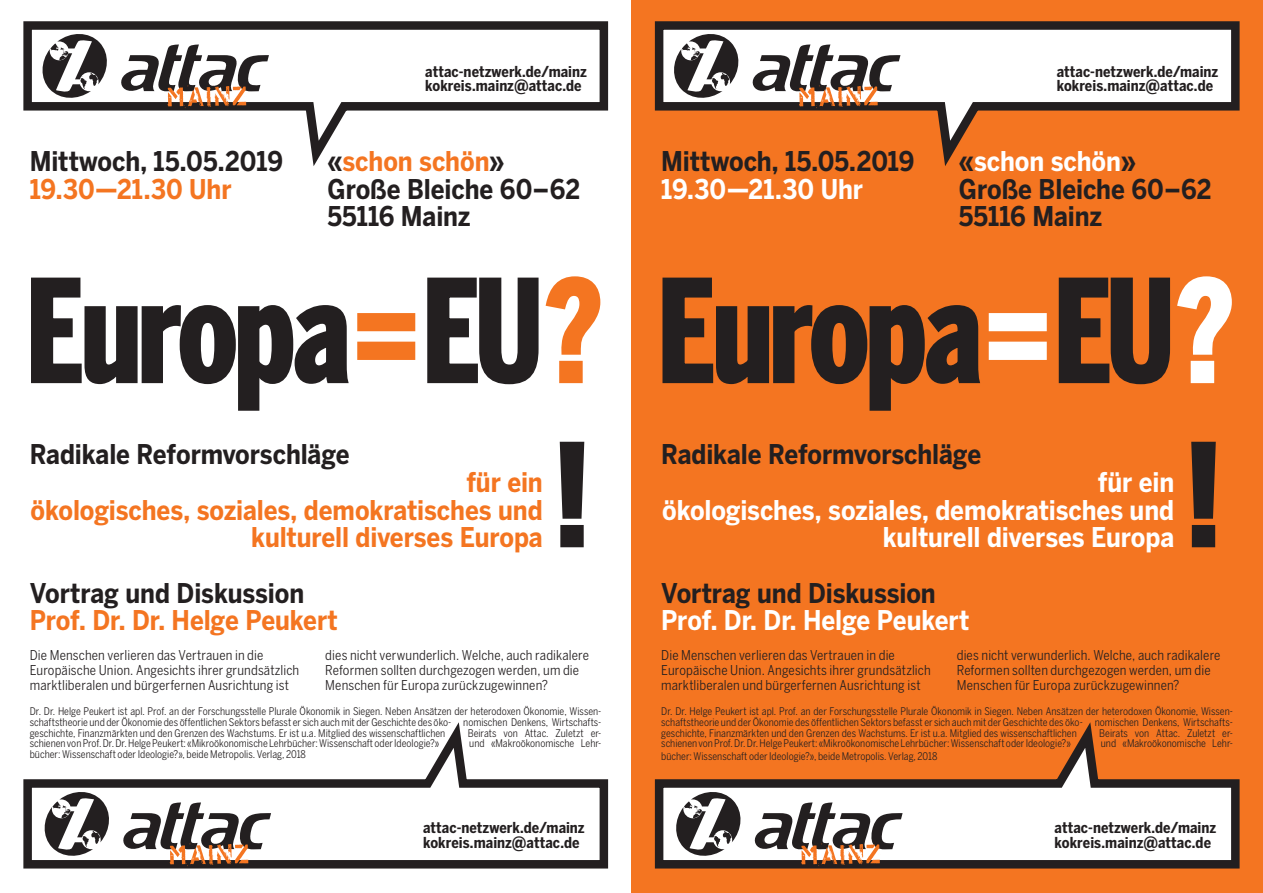
<style>
.page{position:relative;width:1263px;height:893px;background:#fff}
.page>*{position:absolute;margin:0;border:0;box-sizing:border-box;transform-origin:0 0}
.t1{font:700 138px "Benton Sans Comp";letter-spacing:-.015em;color:#231f20}
.t2{font:700 27px/27.6px "Benton Sans";letter-spacing:-.005em;color:#231f20;scale:.89 1}
.t3{font:700 27px/27.6px "Benton Sans";letter-spacing:-.005em;color:#f47521;text-align:right;scale:.89 1}
.t4{font:700 27px/27.6px "Benton Sans";letter-spacing:-.005em;color:#fff;text-align:right;scale:.89 1}
.t5{font:700 15px/14.9px "Benton Sans Cond";letter-spacing:.005em;color:#231f20}
.t6{font:13.5px/14.9px "Benton Sans Cond";letter-spacing:.01em;color:#231f20}
.t7{font:10.5px/10.6px "Benton Sans Cond";color:#231f20;text-align:justify}
.s1{font-size:19.5px}
.s2{color:#231f20}
.s3{color:#f47521}
.s4{color:#fff}
</style>
<div class="page">
<div style="left:631px;top:0;width:632px;height:893px;background:#f47521"></div>
<svg style="left:427px;top:276px;width:174px;height:109px"></svg>
<svg style="left:1058px;top:276px;width:174px;height:109px"></svg>
<svg style="left:23px;top:722px;width:586px;height:147px"></svg>
<svg style="left:654px;top:722px;width:586px;height:147px"></svg>
<svg style="left:45px;top:792px;width:226px;height:75px"></svg>
<svg style="left:23px;top:21px;width:586px;height:90px"></svg>
<svg style="left:654px;top:21px;width:586px;height:90px;background:#c8c5c4"></svg>
<svg style="left:29px;top:21px;width:388px;height:390px"></svg>
<svg style="left:661px;top:21px;width:387px;height:390px"></svg>
<svg style="left:559px;top:441px;width:26px;height:107px"></svg>
<svg style="left:1191px;top:441px;width:25px;height:107px"></svg>
<svg style="left:676px;top:792px;width:226px;height:75px;background:#aaa4a1"></svg>
<h3 class="t5" style="left:425px;top:64px;width:163px">attac-netzwerk.de/mainz kokreis.mainz<span class="s1">@</span>attac.de</h3>
<h3 class="t5" style="left:1057px;top:64px;width:163px">attac-netzwerk.de/mainz kokreis.mainz<span class="s1">@</span>attac.de</h3>
<h2 class="t2" style="left:30px;top:147px;width:286px">Mittwoch, 15.05.2019</h2>
<h2 class="t3" style="left:327px;top:147px;width:200px"><span class="s2">«</span>schon schön<span class="s2">»</span></h2>
<h2 class="t3" style="left:30px;top:175px;width:228px">19.30—21.30 Uhr</h2>
<h2 class="t2" style="left:327px;top:175px;width:285px">Große Bleiche 60–62<br>55116 Mainz</h2>
<h2 class="t2" style="left:661px;top:147px;width:286px">Mittwoch, 15.05.2019</h2>
<h2 class="t4" style="left:959px;top:147px;width:200px"><span class="s2">«</span>schon schön<span class="s2">»</span></h2>
<h2 class="t4" style="left:661px;top:175px;width:228px">19.30—21.30 Uhr</h2>
<h2 class="t2" style="left:959px;top:175px;width:285px">Große Bleiche 60–62<br>55116 Mainz</h2>
<h1 class="t1" style="left:26px;top:251px;width:1208px">Europa <span class="s3">=</span> EU<span class="s3">?</span> Europa <span class="s4">=</span> EU<span class="s4">?</span></h1>
<h2 class="t2" style="left:30px;top:440px;width:361px">Radikale Reformvorschläge</h2>
<h2 class="t3" style="left:31px;top:468px;width:577px">für ein<br>ökologisches, soziales, demokratisches und kulturell diverses Europa</h2>
<h2 class="t2" style="left:30px;top:579px;width:310px">Vortrag und Diskussion</h2>
<h2 class="t3" style="left:30px;top:606px;width:348px">Prof. Dr. Dr. Helge Peukert</h2>
<p class="t6" style="left:30px;top:647px;width:271px">Die Menschen verlieren das Vertrauen in die<br>Europäische Union. Angesichts ihrer grundsätzlich marktliberalen und bürgerfernen Ausrichtung ist</p>
<p class="t6" style="left:325px;top:647px;width:265px">dies nicht verwunderlich. Welche, auch radikalere<br>Reformen sollten durchgezogen werden, um die<br>Menschen für Europa zurückzugewinnen?</p>
<p class="t7" style="left:30px;top:706px;width:573px">Dr. Dr. Helge Peukert ist apl. Prof. an der Forschungsstelle Plurale Ökonomik in Siegen. Neben Ansätzen der heterodoxen Ökonomie, Wissen&shy;schaftstheorie und der Ökonomie des öffentlichen Sektors befasst er sich auch mit der Geschichte des öko- nomischen Denkens, Wirtschafts&shy;geschichte, Finanzmärkten und den Grenzen des Wachstums. Er ist u.a. Mitglied des wissenschaftlichen</p>
<h1 class="t1" style="left:554px;top:415px;width:38px">!</h1>
<h1 class="t1" style="left:1185px;top:415px;width:38px">!</h1>
<h2 class="t2" style="left:661px;top:440px;width:361px">Radikale Reformvorschläge</h2>
<h2 class="t4" style="left:662px;top:468px;width:577px">für ein<br>ökologisches, soziales, demokratisches und kulturell diverses Europa</h2>
<h2 class="t2" style="left:661px;top:579px;width:310px">Vortrag und Diskussion</h2>
<h2 class="t4" style="left:661px;top:606px;width:348px">Prof. Dr. Dr. Helge Peukert</h2>
<p class="t6" style="left:661px;top:647px;width:271px">Die Menschen verlieren das Vertrauen in die<br>Europäische Union. Angesichts ihrer grundsätzlich marktliberalen und bürgerfernen Ausrichtung ist</p>
<p class="t6" style="left:957px;top:647px;width:265px">dies nicht verwunderlich. Welche, auch radikalere<br>Reformen sollten durchgezogen werden, um die<br>Menschen für Europa zurückzugewinnen?</p>
<p class="t7" style="left:661px;top:706px;width:573px">Dr. Dr. Helge Peukert ist apl. Prof. an der Forschungsstelle Plurale Ökonomik in Siegen. Neben Ansätzen der heterodoxen Ökonomie, Wissen&shy;schaftstheorie und der Ökonomie des öffentlichen Sektors befasst er sich auch mit der Geschichte des öko- nomischen Denkens, Wirtschafts&shy;geschichte, Finanzmärkten und den Grenzen des Wachstums. Er ist u.a. Mitglied des wissenschaftlichen</p>
<p class="t7" style="left:468px;top:727px;width:135px">Beirats von Attac. Zuletzt er-</p>
<p class="t7" style="left:1099px;top:727px;width:135px">Beirats von Attac. Zuletzt er-</p>
<p class="t7" style="left:30px;top:738px;width:411px">schienen von Prof. Dr. Dr. Helge Peukert: «Mikroökonomische Lehrbücher: Wissenschaft oder Ideologie?»</p>
<p class="t7" style="left:469px;top:738px;width:134px">und «Makroökonomische Lehr-</p>
<p class="t7" style="left:30px;top:748px;width:278px">bücher: Wissenschaft oder Ideologie?», beide Metropolis. Verlag, 2018</p>
<p class="t7" style="left:661px;top:738px;width:411px">schienen von Prof. Dr. Dr. Helge Peukert: «Mikroökonomische Lehrbücher: Wissenschaft oder Ideologie?»</p>
<p class="t7" style="left:1101px;top:738px;width:134px">und «Makroökonomische Lehr-</p>
<p class="t7" style="left:661px;top:751px;width:278px">bücher: Wissenschaft oder Ideologie?», beide Metropolis. Verlag, 2018</p>
<h3 class="t5" style="left:423px;top:820px;width:163px">attac-netzwerk.de/mainz kokreis.mainz<span class="s1">@</span>attac.de</h3>
<h3 class="t5" style="left:1054px;top:820px;width:163px">attac-netzwerk.de/mainz kokreis.mainz<span class="s1">@</span>attac.de</h3>
</div>
